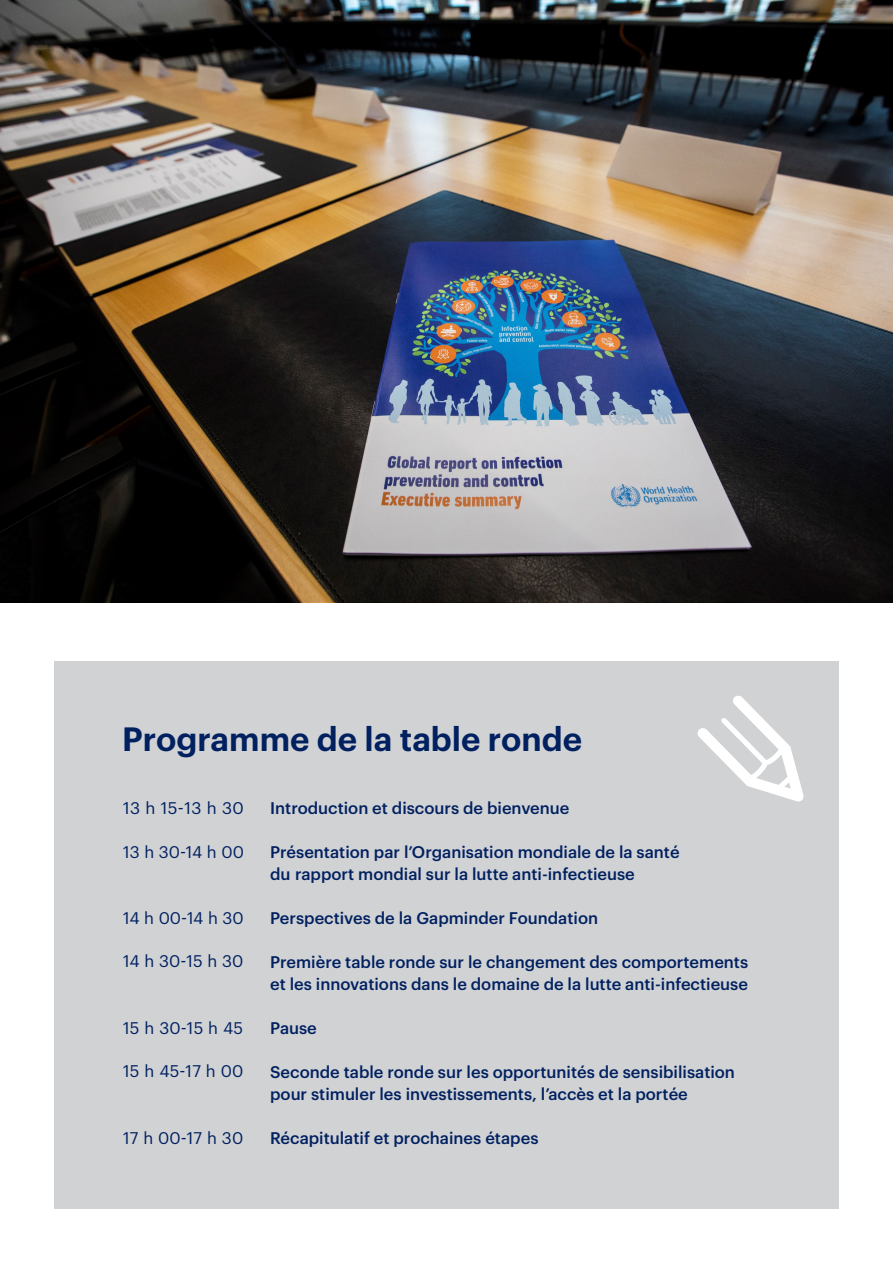
<style>
.page{position:relative;width:893px;height:1263px;background:#fff}
.page>*{position:absolute;margin:0;border:0;box-sizing:border-box;transform-origin:0 0}
.Subheadline_Regular_blue{font:600 33px "Graphik";color:#002060}
.Body_black{font:500 16.5px/22.5px "Graphik";color:#002060}
.Body_black-2{font:16.5px "Graphik";letter-spacing:.01em;color:#002060}
</style>
<div class="page">
<div style="left:54px;top:662px;width:785px;height:547px;background:#d1d2d4"></div>
<img style="left:0;top:0;width:893px;height:602px">
<svg style="left:697px;top:695px;width:107px;height:106px"></svg>
<p class="Subheadline_Regular_blue" style="left:122px;top:714px;width:461px">Programme de la table ronde</p>
<p class="Body_black-2" style="left:123px;top:796px;width:122px">13 h 15-13 h 30</p>
<p class="Body_black-2" style="left:123px;top:839px;width:122px">13 h 30-14 h 00</p>
<p class="Body_black-2" style="left:123px;top:905px;width:122px">14 h 00-14 h 30</p>
<p class="Body_black-2" style="left:123px;top:949px;width:122px">14 h 30-15 h 30</p>
<p class="Body_black-2" style="left:123px;top:1015px;width:121px">15 h 30-15 h 45</p>
<p class="Body_black-2" style="left:123px;top:1059px;width:122px">15 h 45-17 h 00</p>
<p class="Body_black-2" style="left:123px;top:1126px;width:122px">17 h 00-17 h 30</p>
<p class="Body_black" style="left:270px;top:795px;width:301px">Introduction et discours de bienvenue</p>
<p class="Body_black" style="left:270px;top:839px;width:411px">Présentation par l’Organisation mondiale de la santé du rapport mondial sur la lutte anti-infectieuse</p>
<p class="Body_black" style="left:270px;top:905px;width:329px">Perspectives de la Gapminder Foundation</p>
<p class="Body_black" style="left:270px;top:949px;width:480px">Première table ronde sur le changement des comportements et les innovations dans le domaine de la lutte anti-infectieuse</p>
<p class="Body_black" style="left:270px;top:1015px;width:48px">Pause</p>
<p class="Body_black" style="left:270px;top:1059px;width:466px">Seconde table ronde sur les opportunités de sensibilisation pour stimuler les investissements, l’accès et la portée</p>
<p class="Body_black" style="left:270px;top:1125px;width:270px">Récapitulatif et prochaines étapes</p>
</div>
